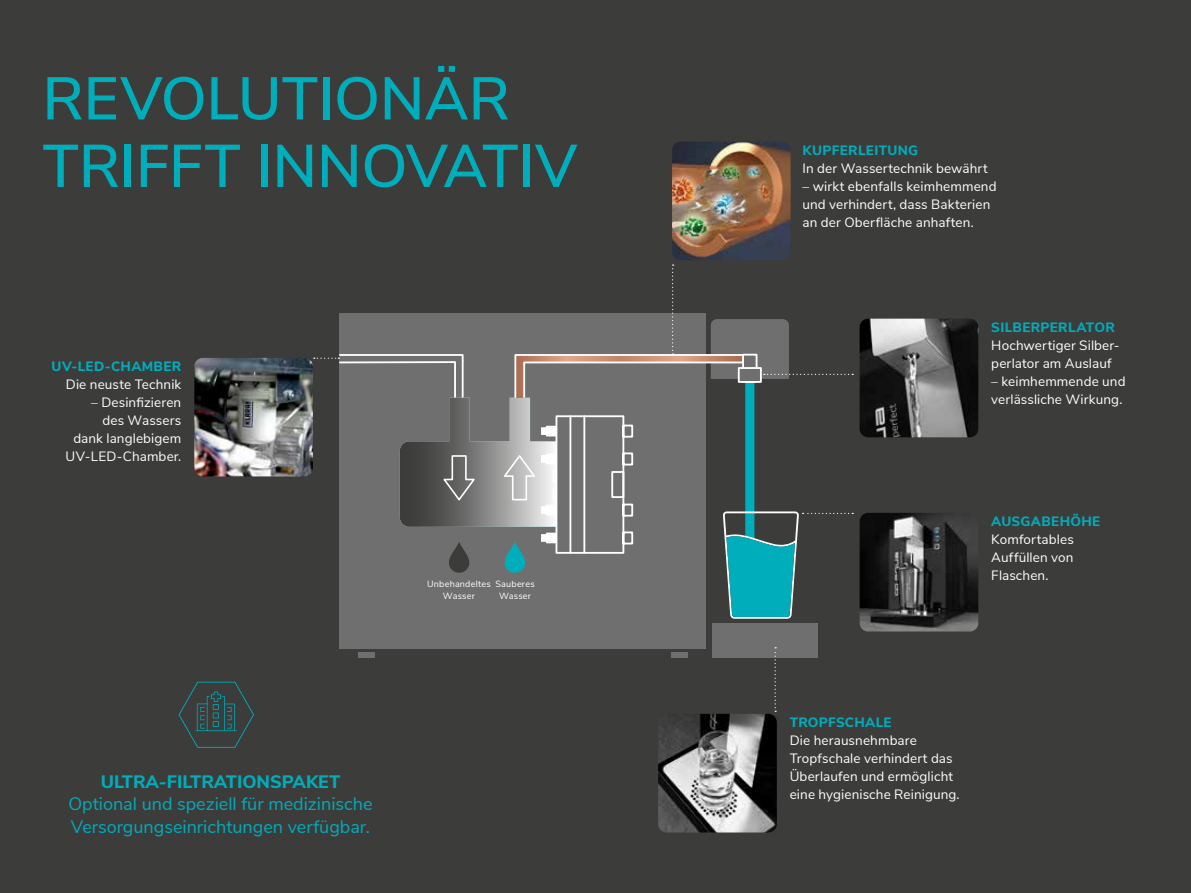
<style>
.page{position:relative;width:1191px;height:893px;background:#3c3c3b}
.page>*{position:absolute;margin:0;border:0;box-sizing:border-box;transform-origin:0 0}
.t1{font:600 60px/67.5px "Nunito Sans";color:#00adbb}
.t2{font:18px/22.5px "Nunito Sans";color:#00adbb}
.t3{font:800 18px "Nunito Sans";color:#00adbb}
.t4{font:13.5px/18px "Nunito Sans";letter-spacing:.01em;color:#fff}
.t5{font:800 13.5px "Nunito Sans";letter-spacing:.025em;color:#00adbb}
.t6{font:9px/12px "Nunito Sans";letter-spacing:.025em;color:#fff;text-align:center}
</style>
<div class="page">
<div style="left:340px;top:313px;width:366px;height:335px;background:#706f6f"></div>
<div style="left:358px;top:652px;width:17px;height:6px;background:#706f6f"></div>
<div style="left:671px;top:652px;width:16px;height:6px;background:#706f6f"></div>
<div style="left:712px;top:623px;width:105px;height:35px;background:#706f6f"></div>
<img style="left:859px;top:319px;width:119px;height:118px">
<img style="left:859px;top:513px;width:119px;height:118px">
<img style="left:658px;top:714px;width:119px;height:118px">
<img style="left:194px;top:358px;width:119px;height:118px">
<img style="left:672px;top:142px;width:118px;height:118px">
<svg style="left:314px;top:264px;width:539px;height:355px"></svg>
<svg style="left:774px;top:647px;width:2px;height:65px"></svg>
<svg style="left:178px;top:682px;width:76px;height:66px"></svg>
<h1 class="t1" style="left:43px;top:61px;width:536px">REVOLUTIONÄR<br>TRIFFT INNOVATIV</h1>
<p class="t5" style="left:52px;top:357px;width:131px">UV-LED-CHAMBER</p>
<p class="t4" style="left:66px;top:375px;width:117px">Die neuste Technik</p>
<p class="t4" style="left:66px;top:393px;width:117px;text-align:right">– Desinfizieren<br>des Wassers<br>dank langlebigem<br>UV-LED-Chamber.</p>
<p class="t6" style="left:427px;top:577px;width:65px">Unbehandeltes<br>Wasser</p>
<p class="t6" style="left:495px;top:577px;width:41px">Sauberes<br>Wasser</p>
<h2 class="t3" style="left:101px;top:768px;width:241px">ULTRA-FILTRATIONSPAKET</h2>
<h2 class="t2" style="left:69px;top:791px;width:305px">Optional und speziell für medizinische<br>Versorgungseinrichtungen verfügbar.</h2>
<p class="t5" style="left:802px;top:140px;width:117px">KUPFERLEITUNG</p>
<p class="t4" style="left:802px;top:158px;width:187px">In der Wassertechnik bewährt</p>
<p class="t4" style="left:802px;top:176px;width:196px">– wirkt ebenfalls keimhemmend und verhindert, dass Bakterien an der Oberfläche anhaften.</p>
<p class="t5" style="left:991px;top:318px;width:125px">SILBERPERLATOR</p>
<p class="t4" style="left:991px;top:336px;width:130px">Hochwertiger Silber&shy;perlator am Auslauf</p>
<p class="t4" style="left:991px;top:372px;width:136px">– keimhemmende und verlässliche Wirkung.</p>
<p class="t5" style="left:991px;top:512px;width:110px">AUSGABEHÖHE</p>
<p class="t4" style="left:991px;top:530px;width:84px;text-align:justify">Komfortables Auffüllen von Flaschen.</p>
<p class="t5" style="left:789px;top:713px;width:103px">TROPFSCHALE</p>
<p class="t4" style="left:789px;top:731px;width:171px">Die herausnehmbare<br>Tropfschale verhindert das<br>Überlaufen und ermöglicht eine hygienische Reinigung.</p>
</div>
